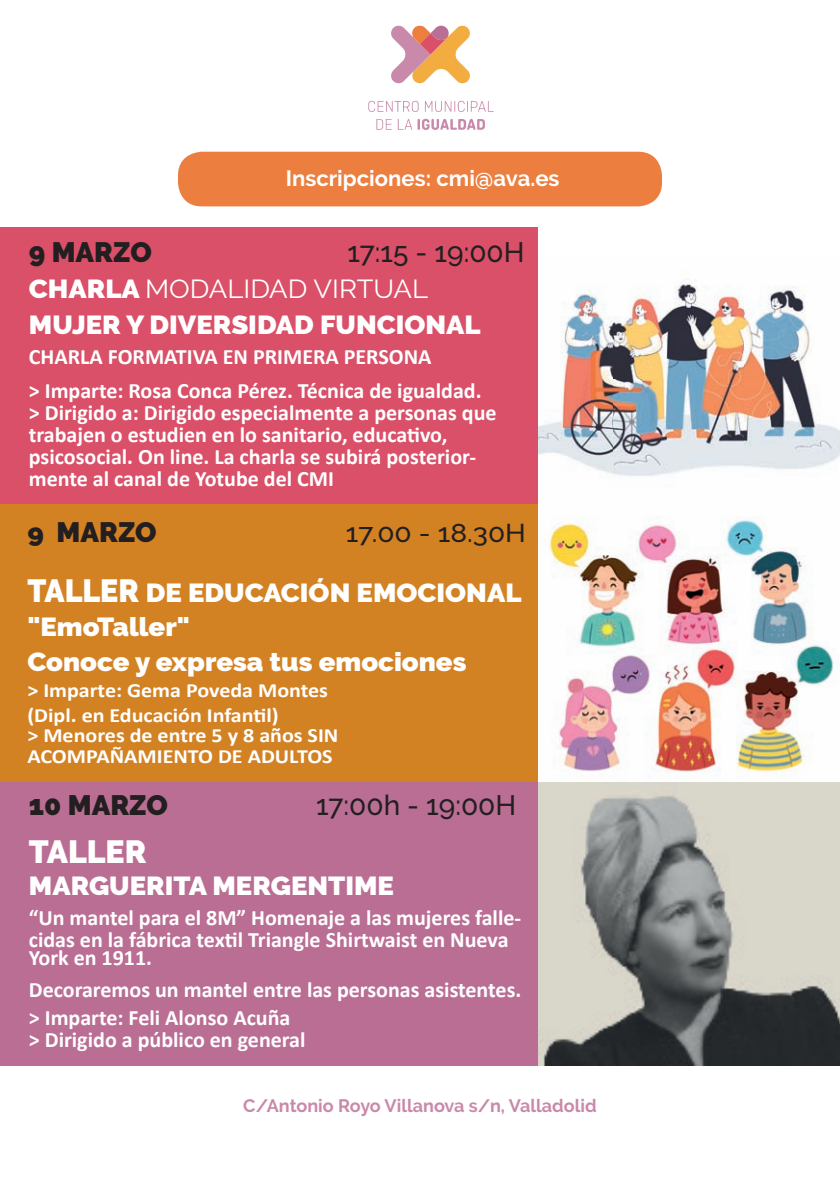
<style>
.page{position:relative;width:840px;height:1191px;background:#fff}
.page>*{position:absolute;margin:0;border:0;box-sizing:border-box;transform-origin:0 0}
.t1{font:900 32px "Raleway";color:#fff}
.t2{font:500 28px "Raleway";color:#231f20}
.t3{font:900 28px "Raleway";color:#231f20}
.t4{font:900 26px/34.4px "Raleway";color:#fff;scale:1.06 1}
.t5{font:500 25.8px "Raleway";color:#231f20;scale:1.09 1}
.t6{font:700 22px/22px "Calibri";color:#fff}
.t7{font:700 22px "Raleway";color:#fff}
.t8{font:700 20.2px/25.8px "Calibri";color:#fff;scale:1.09 1}
.t9{font:700 18px "Raleway";color:#c989aa}
.s1{font-weight:400}
.s2{font-size:25.8px}
.s3{font-size:32px}
</style>
<div class="page">
<div style="left:0;top:227px;width:539px;height:278px;background:#d95068"></div>
<div style="left:0;top:504px;width:539px;height:278px;background:#d38223"></div>
<div style="left:0;top:782px;width:539px;height:283px;background:#ba6e94"></div>
<svg style="left:368px;top:101px;width:50px;height:11px"></svg>
<svg style="left:424px;top:101px;width:69px;height:11px"></svg>
<svg style="left:376px;top:119px;width:108px;height:11px"></svg>
<svg style="left:391px;top:26px;width:78px;height:57px"></svg>
<div style="left:178px;top:152px;width:483px;height:54px;background:#ec7f3f;border-radius:24px"></div>
<div style="left:538px;top:227px;width:301px;height:277px;background:#fff"></div>
<img style="left:538px;top:279px;width:301px;height:786px">
<svg style="left:539px;top:782px;width:300px;height:283px;background:#9c9c96"></svg>
<img style="left:538px;top:504px;width:301px;height:278px">
<p class="t7" style="left:285px;top:165px;width:275px">Inscripciones: cmi@ava.es</p>
<p class="t3" style="left:29px;top:236px;width:124px">9 MARZO</p>
<p class="t2" style="left:347px;top:236px;width:179px">17:15 - 19:00H</p>
<p class="t4" style="left:29px;top:271px;width:427px;line-height:36px">CHARLA <span class="s1">MODALIDAD VIRTUAL<br></span>MUJER Y DIVERSIDAD FUNCIONAL</p>
<p class="t6" style="left:29px;top:339px;width:454px;line-height:34px">CHARLA FORMATIVA EN PRIMERA PERSONA<br>&gt; Imparte: Rosa Conca Pérez. Técnica de igualdad.</p>
<p class="t6" style="left:29px;top:401px;width:469px">&gt; Dirigido a: Dirigido especialmente a personas que trabajen o estudien en lo sanitario, educativo, psicosocial. On line. La charla se subirá posterior&shy;mente al canal de Yotube del CMI</p>
<p class="t3" style="left:27px;top:516px;width:131px"><span class="s2">9</span> MARZO</p>
<p class="t5" style="left:345px;top:518px;width:167px">17.00 - 18.30H</p>
<p class="t4" style="left:27px;top:575px;width:467px"><span class="s3">TALLER</span> DE EDUCACIÓN EMOCIONAL "EmoTaller"<br>Conoce y expresa tus emociones</p>
<p class="t8" style="left:27px;top:677px;width:277px">&gt; Imparte: Gema Poveda Montes (Dipl. en Educación Infantil)</p>
<p class="t8" style="left:27px;top:725px;width:287px;line-height:20.2px">&gt; Menores de entre 5 y 8 años SIN<br>ACOMPAÑAMIENTO DE ADULTOS</p>
<p class="t3" style="left:29px;top:789px;width:140px">10 MARZO</p>
<p class="t2" style="left:316px;top:789px;width:201px">17:00h - 19:00H</p>
<h1 class="t1" style="left:29px;top:833px;width:119px">TALLER</h1>
<p class="t4" style="left:29px;top:868px;width:346px">MARGUERITA MERGENTIME</p>
<p class="t6" style="left:29px;top:906px;width:493px">“Un mantel para el 8M” Homenaje a las mujeres falle&shy;cidas en la fábrica textil Triangle Shirtwaist en Nueva</p>
<p class="t6" style="left:29px;top:941px;width:493px;line-height:32px">York en 1911.<br>Decoraremos un mantel entre las personas asistentes.</p>
<p class="t6" style="left:29px;top:1006px;width:278px">&gt; Imparte: Feli Alonso Acuña &gt; Dirigido a público en general</p>
<p class="t9" style="left:243px;top:1094px;width:354px">C/Antonio Royo Villanova s/n, Valladolid</p>
</div>
